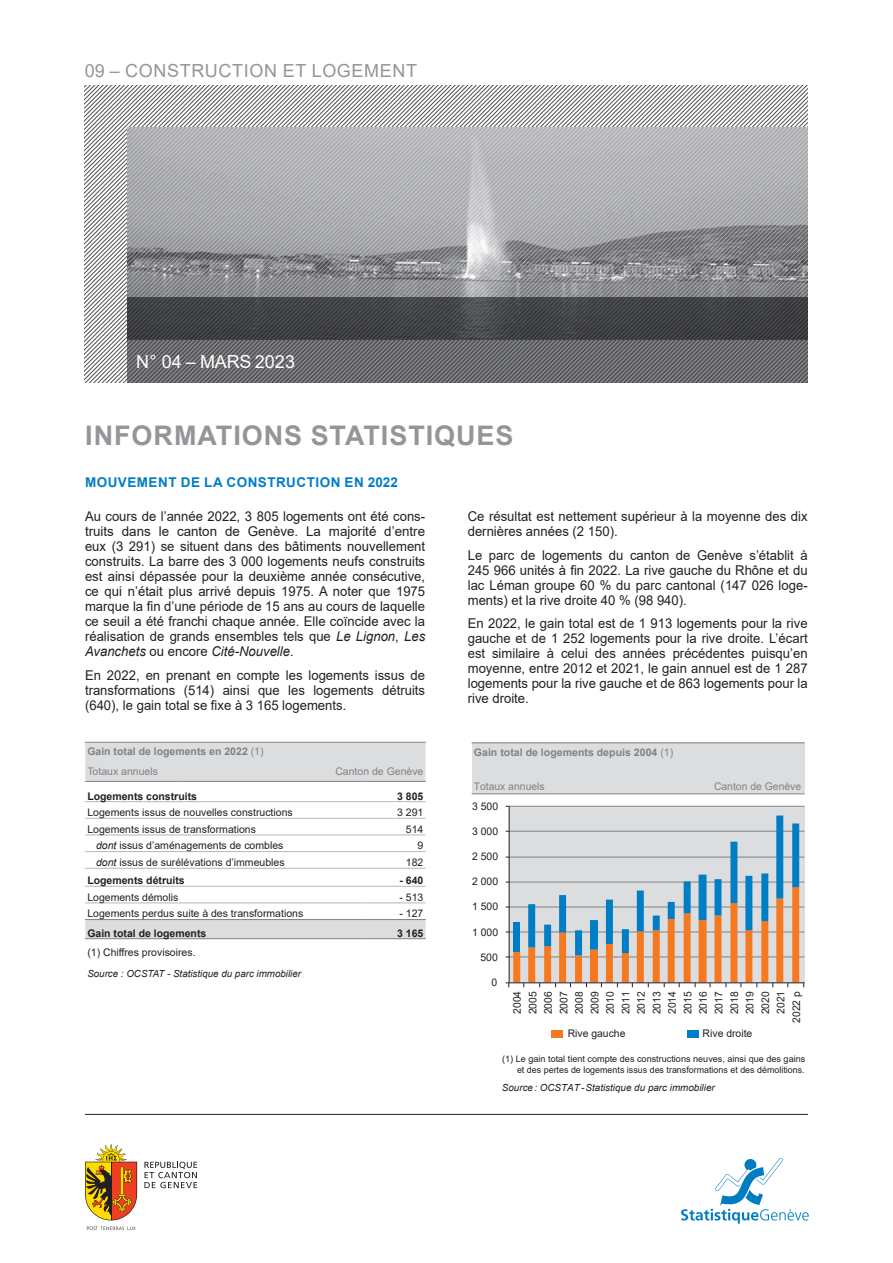
<style>
.page{position:relative;width:893px;height:1263px;background:#fff}
.page>*{position:absolute;margin:0;border:0;box-sizing:border-box;transform-origin:0 0}
.t1{font:700 27px "Arial";letter-spacing:.035em;color:#939598}
.t2{font:18px "Arial";letter-spacing:.035em;color:#939598}
.t3{font:18px "Arial";color:#fff}
.texte_-_texte_couran{font:13.5px/15px "Arial";color:#231f20;text-align:justify}
.t4{font:700 13.5px "Arial";letter-spacing:.035em;color:#007ec5}
.t5{font:10.65px/15.5px "Arial";color:#231f20;text-align:right}
.t6{font:10.5px "Arial";color:#231f20}
.t7{font:700 10.5px "Arial";color:#231f20}
.t8{font:700 10.5px "Arial";color:#808285}
.t9{font:10.5px "Arial";color:#808285}
.t10{font:italic 9.75px "Arial";color:#231f20}
.t11{font:9px/10.8px "Arial";color:#231f20;text-align:right}
.s1{font-style:italic}
.s2{font-weight:400}
</style>
<div class="page">
<hr style="left:85px;top:1114px;width:723px;height:1px;background:#231f20">
<svg style="left:87px;top:1226px;width:49px;height:4px"></svg>
<svg style="left:85px;top:1143px;width:52px;height:77px"></svg>
<hr style="left:111px;top:1162px;width:1px;height:58px;background:#231f20">
<svg style="left:144px;top:1162px;width:53px;height:26px"></svg>
<svg style="left:681px;top:1158px;width:128px;height:65px"></svg>
<svg style="left:85px;top:85px;width:122px;height:298px"></svg>
<svg style="left:207px;top:85px;width:601px;height:43px"></svg>
<svg style="left:127px;top:128px;width:175px;height:170px;background:#a0a2a5"></svg>
<svg style="left:302px;top:128px;width:506px;height:170px;background:#a5a6a9"></svg>
<svg style="left:127px;top:298px;width:681px;height:85px;background:#555659"></svg>
<div style="left:472px;top:743px;width:333px;height:51px;background:#dcdddf"></div>
<hr style="left:472px;top:794px;width:333px;height:1px;background:#808285">
<hr style="left:472px;top:743px;width:333px;height:1px;background:#808285">
<div style="left:509px;top:806px;width:296px;height:177px;background:#dcdddf"></div>
<hr style="left:509px;top:806px;width:295px;height:1px;background:#808285">
<hr style="left:509px;top:806px;width:1px;height:177px;background:#231f20">
<div style="left:552px;top:1030px;width:11px;height:7px;background:#f47921"></div>
<div style="left:687px;top:1030px;width:11px;height:7px;background:#007ec5"></div>
<svg style="left:506px;top:815px;width:298px;height:172px"></svg>
<svg style="left:85px;top:743px;width:341px;height:195px"></svg>
<hr style="left:85px;top:801px;width:93px;height:1px;background:#b6b6b5">
<hr style="left:178px;top:801px;width:184px;height:1px;background:#b6b6b5">
<hr style="left:362px;top:801px;width:64px;height:1px;background:#b6b6b5">
<hr style="left:85px;top:818px;width:93px;height:1px;background:#b6b6b5">
<hr style="left:178px;top:818px;width:184px;height:1px;background:#b6b6b5">
<hr style="left:362px;top:818px;width:64px;height:1px;background:#b6b6b5">
<hr style="left:85px;top:835px;width:93px;height:1px;background:#b6b6b5">
<hr style="left:178px;top:835px;width:184px;height:1px;background:#b6b6b5">
<hr style="left:362px;top:835px;width:64px;height:1px;background:#b6b6b5">
<hr style="left:85px;top:851px;width:93px;height:1px;background:#b6b6b5">
<hr style="left:178px;top:851px;width:184px;height:1px;background:#b6b6b5">
<hr style="left:362px;top:851px;width:64px;height:1px;background:#b6b6b5">
<hr style="left:85px;top:868px;width:93px;height:1px;background:#b6b6b5">
<hr style="left:178px;top:868px;width:184px;height:1px;background:#b6b6b5">
<hr style="left:362px;top:868px;width:64px;height:1px;background:#b6b6b5">
<hr style="left:85px;top:886px;width:93px;height:1px;background:#b6b6b5">
<hr style="left:178px;top:886px;width:184px;height:1px;background:#b6b6b5">
<hr style="left:362px;top:886px;width:64px;height:1px;background:#b6b6b5">
<hr style="left:85px;top:903px;width:93px;height:1px;background:#b6b6b5">
<hr style="left:178px;top:903px;width:184px;height:1px;background:#b6b6b5">
<hr style="left:362px;top:903px;width:64px;height:1px;background:#b6b6b5">
<hr style="left:85px;top:742px;width:93px;height:1px;background:#808285">
<hr style="left:178px;top:742px;width:184px;height:1px;background:#808285">
<hr style="left:362px;top:742px;width:64px;height:1px;background:#808285">
<hr style="left:85px;top:781px;width:93px;height:1px;background:#808285">
<hr style="left:178px;top:781px;width:184px;height:1px;background:#808285">
<hr style="left:362px;top:781px;width:64px;height:1px;background:#808285">
<hr style="left:85px;top:919px;width:93px;height:1px;background:#808285">
<hr style="left:178px;top:919px;width:184px;height:1px;background:#808285">
<hr style="left:362px;top:919px;width:64px;height:1px;background:#808285">
<hr style="left:85px;top:938px;width:93px;height:1px;background:#808285">
<hr style="left:178px;top:938px;width:184px;height:1px;background:#808285">
<hr style="left:362px;top:938px;width:64px;height:1px;background:#808285">
<h2 class="t2" style="left:85px;top:58px;width:334px">09 – CONSTRUCTION ET LOGEMENT</h2>
<h2 class="t3" style="left:136px;top:349px;width:160px">N° 04 – MARS 2023</h2>
<h1 class="t1" style="left:85px;top:416px;width:430px">INFORMATIONS STATISTIQUES</h1>
<p class="t4" style="left:85px;top:473px;width:314px">MOUVEMENT DE LA CONSTRUCTION EN 2022</p>
<p class="texte_-_texte_couran" style="left:85px;top:509px;width:342px">Au cours de l’année 2022, 3 805 logements ont été cons&shy;truits dans le canton de Genève. La majorité d’entre eux (3 291) se situent dans des bâtiments nouvellement construits. La barre des 3 000 logements neufs construits est ainsi dépassée pour la deuxième année consécutive, ce qui n’était plus arrivé depuis 1975. A noter que 1975 marque la fin d’une période de 15 ans au cours de laquelle ce seuil a été franchi chaque année. Elle coïncide avec la réalisation de grands ensembles tels que <span class="s1">Le Lignon</span>, <span class="s1">Les Avanchets</span> ou encore <span class="s1">Cité-Nouvelle</span>.</p>
<p class="texte_-_texte_couran" style="left:85px;top:667px;width:342px">En 2022, en prenant en compte les logements issus de transformations (514) ainsi que les logements détruits (640), le gain total se fixe à 3 165 logements.</p>
<p class="t8" style="left:87px;top:744px;width:178px">Gain total de logements en 2022 <span class="s2">(1)</span></p>
<p class="t9" style="left:87px;top:764px;width:72px">Totaux annuels</p>
<p class="t9" style="left:335px;top:764px;width:90px">Canton de Genève</p>
<p class="t7" style="left:87px;top:788px;width:111px">Logements construits</p>
<p class="t7" style="left:397px;top:788px;width:28px">3 805</p>
<p class="t6" style="left:87px;top:805px;width:207px">Logements issus de nouvelles constructions</p>
<p class="t6" style="left:397px;top:805px;width:28px">3 291</p>
<p class="t6" style="left:87px;top:822px;width:170px">Logements issus de transformations</p>
<p class="t6" style="left:406px;top:822px;width:19px">514</p>
<p class="t6" style="left:96px;top:838px;width:189px"><span class="s1">dont</span> issus d’aménagements de combles</p>
<p class="t6" style="left:418px;top:838px;width:7px">9</p>
<p class="t6" style="left:96px;top:855px;width:190px"><span class="s1">dont</span> issus de surélévations d’immeubles</p>
<p class="t6" style="left:406px;top:855px;width:19px">182</p>
<p class="t7" style="left:87px;top:873px;width:99px">Logements détruits</p>
<p class="t7" style="left:400px;top:873px;width:25px">- 640</p>
<p class="t6" style="left:87px;top:890px;width:93px">Logements démolis</p>
<p class="t6" style="left:400px;top:890px;width:25px">- 513</p>
<p class="t6" style="left:87px;top:906px;width:217px">Logements perdus suite à des transformations</p>
<p class="t6" style="left:400px;top:906px;width:25px">- 127</p>
<p class="t7" style="left:87px;top:925px;width:121px">Gain total de logements</p>
<p class="t7" style="left:397px;top:925px;width:28px">3 165</p>
<p class="t6" style="left:87px;top:945px;width:110px">(1) Chiffres provisoires.</p>
<p class="t10" style="left:87px;top:967px;width:215px">Source : OCSTAT - Statistique du parc immobilier</p>
<p class="texte_-_texte_couran" style="left:468px;top:509px;width:341px">Ce résultat est nettement supérieur à la moyenne des dix dernières années (2 150).</p>
<p class="texte_-_texte_couran" style="left:468px;top:547px;width:341px">Le parc de logements du canton de Genève s’établit à 245 966 unités à fin 2022. La rive gauche du Rhône et du lac Léman groupe 60 % du parc cantonal (147 026 loge&shy;ments) et la rive droite 40 % (98 940).</p>
<p class="texte_-_texte_couran" style="left:468px;top:616px;width:341px">En 2022, le gain total est de 1 913 logements pour la rive gauche et de 1 252 logements pour la rive droite. L’écart est similaire à celui des années précédentes puisqu’en moyenne, entre 2012 et 2021, le gain annuel est de 1 287 logements pour la rive gauche et de 863 logements pour la rive droite.</p>
<p class="t8" style="left:474px;top:745px;width:201px">Gain total de logements depuis 2004 <span class="s2">(1)</span></p>
<p class="t9" style="left:474px;top:779px;width:73px">Totaux annuels</p>
<p class="t9" style="left:714px;top:779px;width:89px">Canton de Genève</p>
<p class="t6" style="left:472px;top:799px;width:28px">3 500</p>
<p class="t6" style="left:472px;top:824px;width:28px">3 000</p>
<p class="t6" style="left:472px;top:849px;width:28px">2 500</p>
<p class="t6" style="left:472px;top:874px;width:28px">2 000</p>
<p class="t6" style="left:472px;top:899px;width:28px">1 500</p>
<p class="t6" style="left:472px;top:925px;width:28px">1 000</p>
<p class="t6" style="left:481px;top:950px;width:19px">500</p>
<p class="t6" style="left:492px;top:975px;width:7px">0</p>
<p class="t5" style="left:509px;top:1023px;width:34px;rotate:-90deg">2004<br>2005<br>2006<br>2007<br>2008<br>2009<br>2010<br>2011<br>2012<br>2013<br>2014<br>2015<br>2016<br>2017<br>2018<br>2019<br>2020<br>2021<br>2022 p</p>
<p class="t6" style="left:568px;top:1026px;width:59px">Rive gauche</p>
<p class="t6" style="left:703px;top:1026px;width:51px">Rive droite</p>
<p class="t11" style="left:502px;top:1053px;width:305px">(1) Le gain total tient compte des constructions neuves, ainsi que des gains et des pertes de logements issus des transformations et des démolitions.</p>
<p class="t10" style="left:502px;top:1081px;width:214px">Source: OCSTAT-Statistique du parc immobilier</p>
</div>
